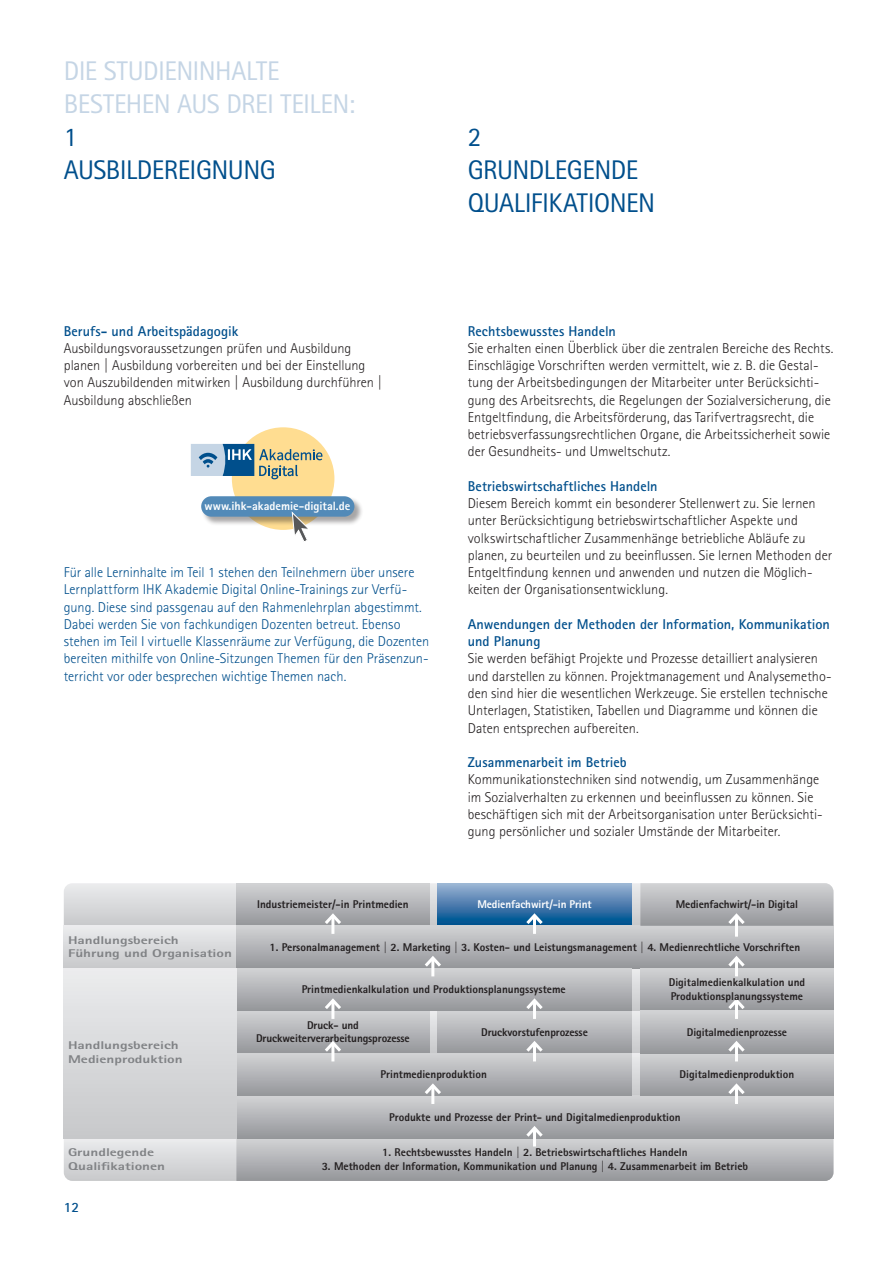
<style>
.page{position:relative;width:893px;height:1263px;background:#fff}
.page>*{position:absolute;margin:0;border:0;box-sizing:border-box;transform-origin:0 0}
.t1{font:27px/33px "Agfa Rotis Sans Serif";letter-spacing:-.02em;color:#004f8c}
.t2{font:27px/33px "Agfa Rotis Sans Serif";letter-spacing:-.02em;color:#c5d5e5}
.Copytext{font:300 14.25px/17.2px "Agfa Rotis Sans Serif";color:#231f20}
.Copytext-2{font:300 14.25px/17.2px "Agfa Rotis Sans Serif";color:#004f8c}
.Copytext-3{font:700 14.25px/17.2px "Agfa Rotis Sans Serif";letter-spacing:.005em;color:#004f8c}
.t3{font:800 12px "Agfa Rotis Sans Serif";color:#fff}
.t4{font:800 11.25px/13.5px "Agfa Rotis Sans Serif";color:#231f20;text-align:center}
.t5{font:800 11.25px/13.5px "Agfa Rotis Sans Serif";color:#808285;scale:1.35 1}
.t6{font:800 11.25px "Agfa Rotis Sans Serif";letter-spacing:-.01em;color:#fff}
.s1{font-weight:700;color:#004f8c}
</style>
<div class="page">
<div style="left:64px;top:1011px;width:769px;height:42px;background:linear-gradient(to bottom,#ebecee,#c9cacc)"></div>
<div style="left:64px;top:926px;width:769px;height:42px;background:linear-gradient(to bottom,#ebecee,#c8c9cc)"></div>
<div style="left:438px;top:1011px;width:193px;height:42px;background:linear-gradient(to bottom,#d1d2d4,#97989c)"></div>
<div style="left:236px;top:1011px;width:193px;height:42px;background:linear-gradient(to bottom,#d2d2d5,#97989c)"></div>
<div style="left:236px;top:926px;width:597px;height:42px;background:linear-gradient(to bottom,#d1d2d4,#97989c)"></div>
<svg style="left:236px;top:1096px;width:597px;height:28px;background:#bdbec1"></svg>
<hr style="left:533px;top:915px;width:3px;height:19px;background:#fff">
<hr style="left:331px;top:915px;width:3px;height:19px;background:#fff">
<div style="left:640px;top:968px;width:193px;height:43px;background:linear-gradient(to bottom,#d2d3d5,#94969a)"></div>
<div style="left:640px;top:1053px;width:193px;height:43px;background:linear-gradient(to bottom,#d3d4d5,#94969a)"></div>
<div style="left:236px;top:968px;width:395px;height:43px;background:linear-gradient(to bottom,#d2d3d5,#94969a)"></div>
<div style="left:236px;top:1053px;width:395px;height:43px;background:linear-gradient(to bottom,#d3d4d5,#94969a)"></div>
<div style="left:640px;top:1011px;width:193px;height:42px;background:linear-gradient(to bottom,#d1d2d4,#97989c)"></div>
<hr style="left:735px;top:958px;width:3px;height:18px;background:#fff">
<svg style="left:725px;top:953px;width:23px;height:17px"></svg>
<hr style="left:735px;top:1085px;width:3px;height:19px;background:#fff">
<svg style="left:725px;top:1081px;width:23px;height:16px"></svg>
<hr style="left:735px;top:1000px;width:3px;height:19px;background:#fff">
<svg style="left:725px;top:996px;width:23px;height:16px"></svg>
<hr style="left:735px;top:1043px;width:3px;height:18px;background:#fff">
<svg style="left:725px;top:1038px;width:23px;height:17px"></svg>
<hr style="left:735px;top:915px;width:3px;height:22px;background:#fff">
<svg style="left:64px;top:883px;width:769px;height:44px;background:#a6b3c0"></svg>
<hr style="left:431px;top:958px;width:3px;height:18px;background:#fff">
<svg style="left:422px;top:953px;width:22px;height:17px"></svg>
<hr style="left:431px;top:1085px;width:3px;height:19px;background:#fff">
<svg style="left:422px;top:1081px;width:22px;height:16px"></svg>
<hr style="left:533px;top:1043px;width:3px;height:18px;background:#fff">
<svg style="left:523px;top:1038px;width:23px;height:17px"></svg>
<svg style="left:64px;top:1124px;width:769px;height:57px;background:#b5b6b9"></svg>
<div style="left:64px;top:968px;width:172px;height:170px;background:linear-gradient(to bottom,#ebecee,#c7c8ca)"></div>
<hr style="left:533px;top:1000px;width:3px;height:19px;background:#fff">
<svg style="left:523px;top:996px;width:23px;height:16px"></svg>
<hr style="left:331px;top:1000px;width:3px;height:19px;background:#fff">
<svg style="left:322px;top:996px;width:22px;height:16px"></svg>
<hr style="left:331px;top:1043px;width:3px;height:18px;background:#fff">
<svg style="left:322px;top:1038px;width:22px;height:17px"></svg>
<div style="left:232px;top:427px;width:102px;height:103px;background:#ffdd91;border-radius:50%"></div>
<svg style="left:191px;top:444px;width:131px;height:35px"></svg>
<div style="left:201px;top:496px;width:163px;height:30px;background:#231f20;opacity:.4"></div>
<div style="left:201px;top:496px;width:153px;height:21px;background:#528ab8;border-radius:10px"></div>
<svg style="left:291px;top:511px;width:21px;height:30px"></svg>
<p class="t2" style="left:64px;top:54px;width:293px">DIE STUDIENINHALTE<br>BESTEHEN AUS DREI TEILEN:</p>
<p class="t1" style="left:64px;top:120px;width:214px">1<br>AUSBILDEREIGNUNG</p>
<p class="t1" style="left:468px;top:120px;width:189px">2<br>GRUNDLEGENDE<br>QUALIFIKATIONEN</p>
<p class="Copytext-3" style="left:64px;top:322px;width:176px">Berufs- und Arbeitspädagogik</p>
<p class="Copytext" style="left:64px;top:339px;width:320px">Ausbildungsvoraussetzungen prüfen und Ausbildung planen | Ausbildung vorbereiten und bei der Einstellung von Auszubildenden mitwirken | Ausbildung durchführen | Ausbildung abschließen</p>
<p class="t3" style="left:205px;top:498px;width:147px">www.ihk-akademie-digital.de</p>
<p class="Copytext-2" style="left:64px;top:564px;width:367px">Für alle Lerninhalte im Teil 1 stehen den Teilnehmern über unsere Lernplattform IHK Akademie Digital Online-Trainings zur Verfü&shy;gung. Diese sind passgenau auf den Rahmenlehrplan abgestimmt.<br>Dabei werden Sie von fachkundigen Dozenten betreut. Ebenso stehen im Teil I virtuelle Klassenräume zur Verfügung, die Dozenten bereiten mithilfe von Online-Sitzungen Themen für den Präsenzun&shy;terricht vor oder besprechen wichtige Themen nach.</p>
<p class="Copytext-3" style="left:468px;top:322px;width:150px">Rechtsbewusstes Handeln</p>
<p class="Copytext" style="left:468px;top:339px;width:367px">Sie erhalten einen Überblick über die zentralen Bereiche des Rechts.<br>Einschlägige Vorschriften werden vermittelt, wie z. B. die Gestal&shy;tung der Arbeitsbedingungen der Mitarbeiter unter Berücksichti&shy;gung des Arbeitsrechts, die Regelungen der Sozialversicherung, die Entgeltfindung, die Arbeitsförderung, das Tarifvertragsrecht, die betriebsverfassungsrechtlichen Organe, die Arbeitssicherheit sowie der Gesundheits- und Umweltschutz.</p>
<p class="Copytext-3" style="left:468px;top:477px;width:191px">Betriebswirtschaftliches Handeln</p>
<p class="Copytext" style="left:468px;top:495px;width:366px">Diesem Bereich kommt ein besonderer Stellenwert zu. Sie lernen unter Berücksichtigung betriebswirtschaftlicher Aspekte und volkswirtschaftlicher Zusammenhänge betriebliche Abläufe zu planen, zu beurteilen und zu beeinflussen. Sie lernen Methoden der Entgeltfindung kennen und anwenden und nutzen die Möglich&shy;keiten der Organisationsentwicklung.</p>
<p class="Copytext-3" style="left:468px;top:615px;width:364px">Anwendungen der Methoden der Information, Kommunikation und Planung</p>
<p class="Copytext" style="left:468px;top:650px;width:365px">Sie werden befähigt Projekte und Prozesse detailliert analysieren und darstellen zu können. Projektmanagement und Analysemetho&shy;den sind hier die wesentlichen Werkzeuge. Sie erstellen technische Unterlagen, Statistiken, Tabellen und Diagramme und können die Daten entsprechen aufbereiten.</p>
<p class="Copytext" style="left:468px;top:754px;width:357px"><span class="s1">Zusammenarbeit im Betrieb<br></span>Kommunikationstechniken sind notwendig, um Zusammenhänge im Sozialverhalten zu erkennen und beeinflussen zu können. Sie beschäftigen sich mit der Arbeitsorganisation unter Berücksichti&shy;gung persönlicher und sozialer Umstände der Mitarbeiter.</p>
<p class="t5" style="left:68px;top:933px;width:123px">Handlungsbereich<br>Führung und Organisation</p>
<p class="t5" style="left:68px;top:1038px;width:87px">Handlungsbereich<br>Medienproduktion</p>
<p class="t5" style="left:68px;top:1145px;width:73px">Grundlegende<br>Qualifikationen</p>
<p class="Copytext-3" style="left:64px;top:1198px;width:17px">12</p>
<p class="t4" style="left:257px;top:897px;width:153px">Industriemeister/-in Printmedien</p>
<p class="t6" style="left:477px;top:897px;width:116px">Medienfachwirt/-in Print</p>
<p class="t4" style="left:676px;top:897px;width:124px">Medienfachwirt/-in Digital</p>
<p class="t4" style="left:270px;top:940px;width:532px">1. Personalmanagement | 2. Marketing | 3. Kosten- und Leistungsmanagement | 4. Medienrechtliche Vorschriften</p>
<p class="t4" style="left:302px;top:982px;width:266px">Printmedienkalkulation und Produktionsplanungssysteme</p>
<p class="t4" style="left:256px;top:1018px;width:155px">Druck- und<br>Druckweiterverarbeitungsprozesse</p>
<p class="t4" style="left:481px;top:1025px;width:108px">Druckvorstufenprozesse</p>
<p class="t4" style="left:380px;top:1067px;width:108px">Printmedienproduktion</p>
<p class="t4" style="left:669px;top:975px;width:138px;text-align:left">Digitalmedienkalkulation und<br>Produktionsplanungssysteme</p>
<p class="t4" style="left:687px;top:1025px;width:102px">Digitalmedienprozesse</p>
<p class="t4" style="left:680px;top:1067px;width:116px">Digitalmedienproduktion</p>
<p class="t4" style="left:389px;top:1110px;width:293px">Produkte und Prozesse der Print- und Digitalmedienproduktion</p>
<p class="t4" style="left:382px;top:1145px;width:307px">1. Rechtsbewusstes Handeln | 2. Betriebswirtschaftliches Handeln</p>
<p class="t4" style="left:322px;top:1159px;width:428px">3. Methoden der Information, Kommunikation und Planung | 4. Zusammenarbeit im Betrieb</p>
</div>
